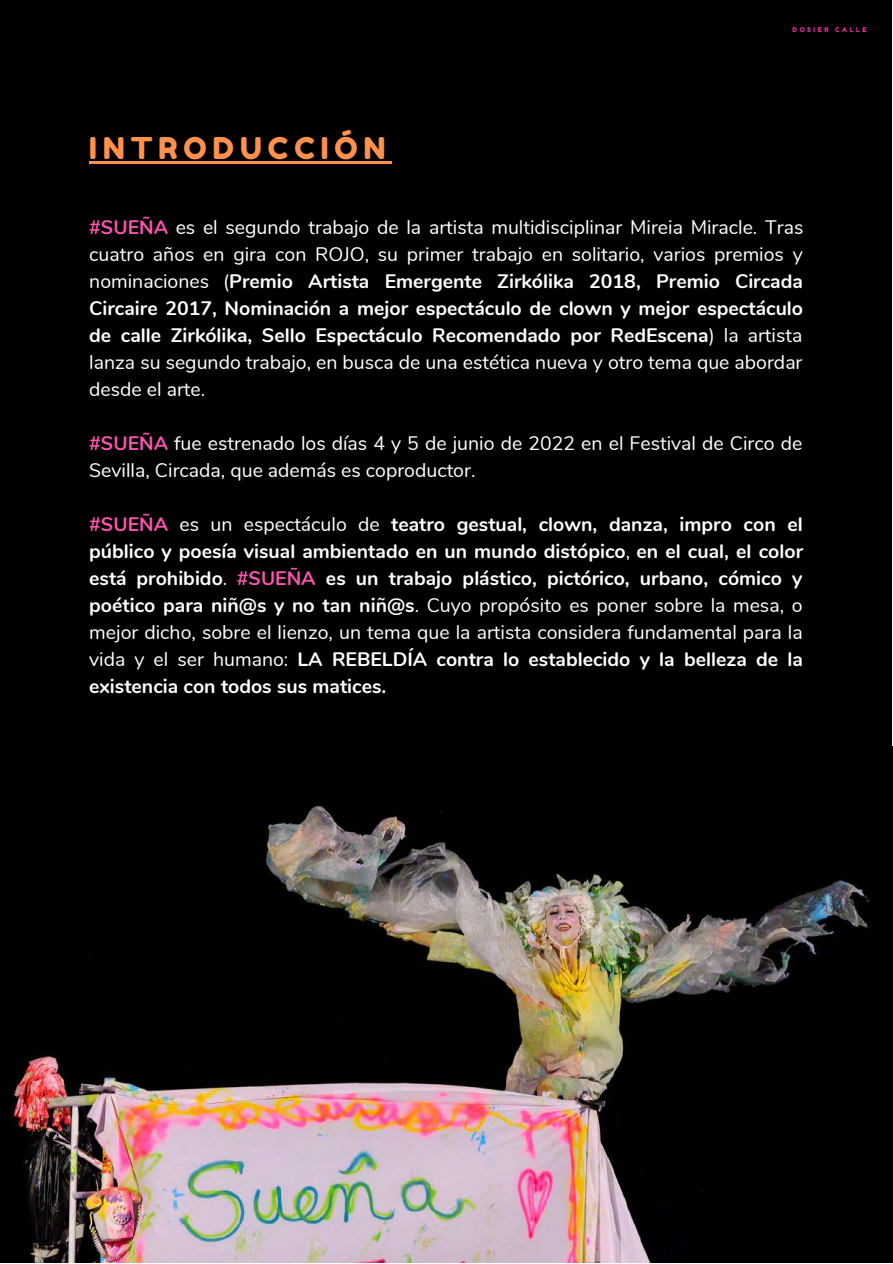
<style>
.page{position:relative;width:893px;height:1264px;background:#fff}
.page>*{position:absolute;margin:0;border:0;box-sizing:border-box;transform-origin:0 0}
.t1{font:30px "Fredoka One";letter-spacing:.2em;color:#ff914d}
.t2{font:19.5px/27px "Nunito";color:#fff;text-align:justify}
.t3{font:700 19.5px/27px "Nunito";color:#fff;text-align:justify}
.t4{font:6.6px "Fredoka One";letter-spacing:.38em;color:#db349a}
.s1{font-weight:700;color:#fc54af}
.s2{font-weight:700}
.s3{color:#fc54af}
.s4{font-weight:400}
</style>
<div class="page">
<img style="left:0;top:746px;width:892px;height:516px">
<div style="left:0;top:0;width:891px;height:776px;background:#000"></div>
<hr style="left:89px;top:162px;width:302px;height:2px;background:#ff914d">
<h1 class="t1" style="left:89px;top:130px;width:297px">INTRODUCCIÓN</h1>
<p class="t4" style="left:792px;top:26px;width:76px">DOSIER CALLE</p>
<p class="t2" style="left:89px;top:214px;width:715px"><span class="s1">#SUEÑA</span> es el segundo trabajo de la artista multidisciplinar Mireia Miracle. Tras cuatro años en gira con ROJO, su primer trabajo en solitario, varios premios y nominaciones (<span class="s2">Premio Artista Emergente Zirkólika 2018, Premio Circada Circaire 2017, Nominación a mejor espectáculo de clown y mejor espectáculo de calle Zirkólika, Sello Espectáculo Recomendado por RedEscena</span>) la artista lanza su segundo trabajo, en busca de una estética nueva y otro tema que abordar desde el arte.</p>
<p class="t2" style="left:89px;top:430px;width:714px"><span class="s1">#SUEÑA</span> fue estrenado los días 4 y 5 de junio de 2022 en el Festival de Circo de<br>Sevilla, Circada, que además es coproductor.</p>
<p class="t3" style="left:89px;top:511px;width:715px"><span class="s3">#SUEÑA</span> <span class="s4">es un espectáculo de</span> teatro gestual, clown, danza, impro con el público y poesía visual ambientado en un mundo distópico<span class="s4">,</span> en el cual, el color está prohibido<span class="s4">.</span> <span class="s3">#SUEÑA</span> es un trabajo plástico, pictórico, urbano, cómico y poético para niñ@s y no tan niñ@s<span class="s4">. Cuyo propósito es poner sobre la mesa, o mejor dicho, sobre el lienzo, un tema que la artista considera fundamental para la vida y el ser humano:</span> LA REBELDÍA contra lo establecido y la belleza de la existencia con todos sus matices.</p>
</div>
